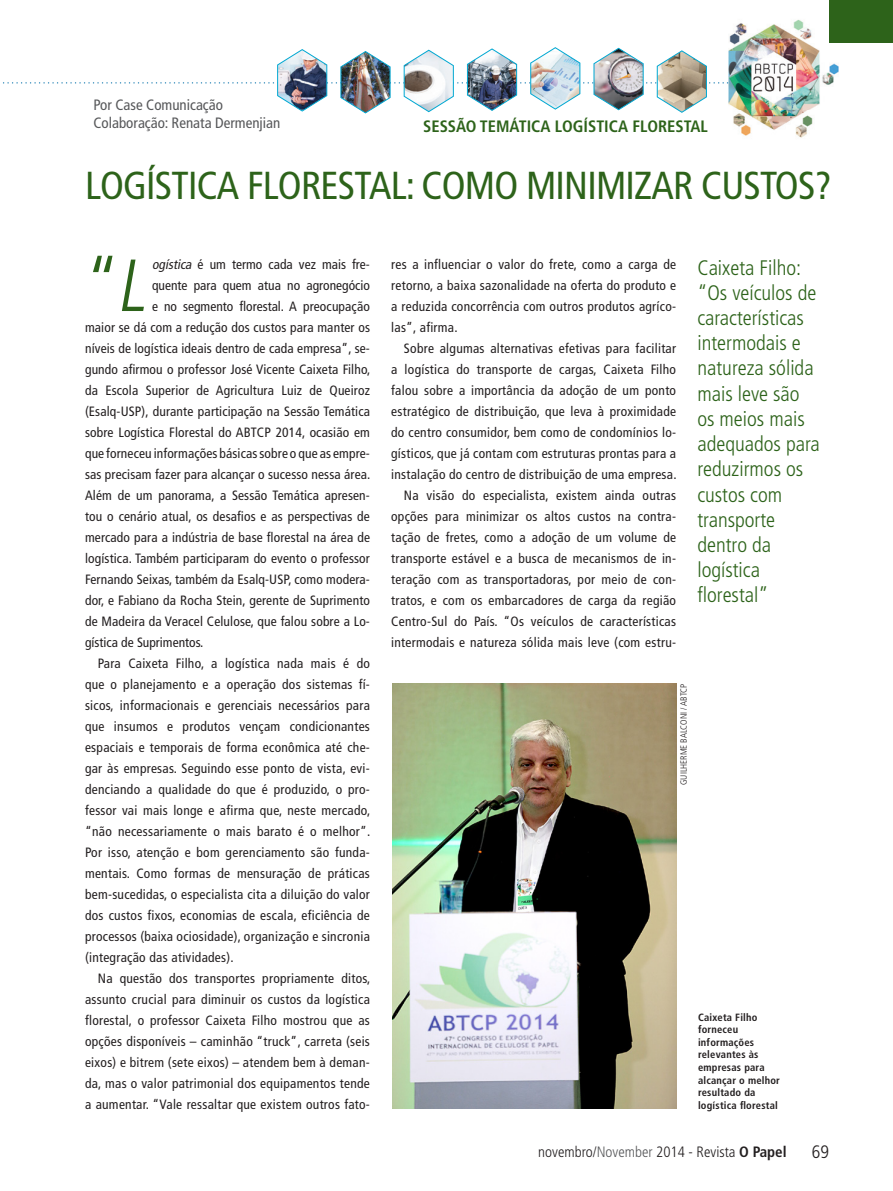
<style>
.page{position:relative;width:893px;height:1191px;background:#fff}
.page>*{position:absolute;margin:0;border:0;box-sizing:border-box;transform-origin:0 0}
.TEXTO{font:300 condensed 73.65px "Frutiger LT Std";color:#2d631a}
.TITULO_COLUNA{font:condensed 39px "Frutiger LT Std";letter-spacing:-.02em;color:#2d631a}
.LINHA_FINA{font:300 condensed 21px/25.2px "Frutiger LT Std";color:#2d631a}
.t1{font:300 condensed 18px "Frutiger LT Std";color:#231f20}
.t2{font:700 condensed 16.5px "Frutiger LT Std";color:#2d631a}
.LINHA_FINA-2{font:condensed 15px/18px "Frutiger LT Std";color:#57585a}
.t3{font:300 condensed 15px "Frutiger LT Std";color:#231f20}
.TEXTO-2{font:condensed 13.5px/21px "Frutiger LT Std";letter-spacing:.01em;color:#231f20;text-align:justify}
.Legenda{font:700 condensed 10.5px/12.6px "Frutiger LT Std";letter-spacing:.02em;color:#231f20}
.CREDITO{font:300 condensed 9px "Frutiger LT Std";color:#231f20}
.s1{font-style:italic}
.s2{color:#57585a}
.s3{font-weight:700}
</style>
<div class="page">
<div style="left:829px;top:0;width:64px;height:43px;background:#2d631a"></div>
<img style="left:3px;top:47px;width:725px;height:67px">
<img style="left:728px;top:19px;width:111px;height:119px">
<img style="left:393px;top:683px;width:283px;height:425px">
<p class="LINHA_FINA-2" style="left:94px;top:96px;width:188px">Por Case Comunicação<br>Colaboração: Renata Dermenjian</p>
<p class="t2" style="left:423px;top:117px;width:286px">SESSÃO TEMÁTICA LOGÍSTICA FLORESTAL</p>
<p class="TITULO_COLUNA" style="left:85px;top:163px;width:748px">LOGÍSTICA FLORESTAL: COMO MINIMIZAR CUSTOS?</p>
<p class="TEXTO" style="left:85px;top:244px;width:76px">“<span class="s1">L</span></p>
<p class="TEXTO-2" style="left:152px;top:254px;width:219px"><span class="s1">ogística</span> é um termo cada vez mais fre-</p>
<p class="TEXTO-2" style="left:152px;top:275px;width:219px">quente para quem atua no agronegócio</p>
<p class="TEXTO-2" style="left:152px;top:296px;width:219px">e no segmento florestal. A preocupação</p>
<p class="TEXTO-2" style="left:85px;top:317px;width:286px">maior se dá com a redução dos custos para manter os</p>
<p class="TEXTO-2" style="left:85px;top:338px;width:286px">níveis de logística ideais dentro de cada empresa”, se-</p>
<p class="TEXTO-2" style="left:85px;top:359px;width:287px">gundo afirmou o professor José Vicente Caixeta Filho,</p>
<p class="TEXTO-2" style="left:85px;top:380px;width:286px">da Escola Superior de Agricultura Luiz de Queiroz</p>
<p class="TEXTO-2" style="left:85px;top:401px;width:286px">(Esalq-USP), durante participação na Sessão Temática</p>
<p class="TEXTO-2" style="left:85px;top:422px;width:286px">sobre Logística Florestal do ABTCP 2014, ocasião em</p>
<p class="TEXTO-2" style="left:85px;top:443px;width:286px">que forneceu informações básicas sobre o que as empre-</p>
<p class="TEXTO-2" style="left:85px;top:464px;width:287px">sas precisam fazer para alcançar o sucesso nessa área.</p>
<p class="TEXTO-2" style="left:85px;top:485px;width:286px">Além de um panorama, a Sessão Temática apresen-</p>
<p class="TEXTO-2" style="left:85px;top:506px;width:286px">tou o cenário atual, os desafios e as perspectivas de</p>
<p class="TEXTO-2" style="left:85px;top:527px;width:286px">mercado para a indústria de base florestal na área de</p>
<p class="TEXTO-2" style="left:85px;top:548px;width:286px">logística. Também participaram do evento o professor</p>
<p class="TEXTO-2" style="left:85px;top:569px;width:286px">Fernando Seixas, também da Esalq-USP, como modera-</p>
<p class="TEXTO-2" style="left:85px;top:590px;width:286px">dor, e Fabiano da Rocha Stein, gerente de Suprimento</p>
<p class="TEXTO-2" style="left:85px;top:611px;width:286px">de Madeira da Veracel Celulose, que falou sobre a Lo-</p>
<p class="TEXTO-2" style="left:85px;top:632px;width:120px">gística de Suprimentos.</p>
<p class="TEXTO-2" style="left:85px;top:653px;width:287px;text-indent:13px">Para Caixeta Filho, a logística nada mais é do que o planejamento e a operação dos sistemas fí&shy;sicos, informacionais e gerenciais necessários para que insumos e produtos vençam condicionantes espaciais e temporais de forma econômica até che&shy;gar às empresas. Seguindo esse ponto de vista, evi&shy;denciando a qualidade do que é produzido, o pro&shy;fessor vai mais longe e afirma que, neste mercado, “não necessariamente o mais barato é o melhor”.<br>Por isso, atenção e bom gerenciamento são funda&shy;mentais. Como formas de mensuração de práticas bem-sucedidas, o especialista cita a diluição do valor dos custos fixos, economias de escala, eficiência de processos (baixa ociosidade), organização e sincronia (integração das atividades).</p>
<p class="TEXTO-2" style="left:85px;top:968px;width:287px;text-indent:13px">Na questão dos transportes propriamente ditos, assunto crucial para diminuir os custos da logística florestal, o professor Caixeta Filho mostrou que as opções disponíveis – caminhão “truck”, carreta (seis eixos) e bitrem (sete eixos) – atendem bem à deman&shy;da, mas o valor patrimonial dos equipamentos tende a aumentar. “Vale ressaltar que existem outros fato-</p>
<p class="TEXTO-2" style="left:391px;top:254px;width:286px">res a influenciar o valor do frete, como a carga de retorno, a baixa sazonalidade na oferta do produto e a reduzida concorrência com outros produtos agríco&shy;las”, afirma.</p>
<p class="TEXTO-2" style="left:391px;top:338px;width:287px;text-indent:13px">Sobre algumas alternativas efetivas para facilitar a logística do transporte de cargas, Caixeta Filho falou sobre a importância da adoção de um ponto estratégico de distribuição, que leva à proximidade do centro consumidor, bem como de condomínios lo&shy;gísticos, que já contam com estruturas prontas para a instalação do centro de distribuição de uma empresa.</p>
<p class="TEXTO-2" style="left:391px;top:485px;width:286px;text-indent:13px">Na visão do especialista, existem ainda outras opções para minimizar os altos custos na contra&shy;tação de fretes, como a adoção de um volume de transporte estável e a busca de mecanismos de in&shy;teração com as transportadoras, por meio de con&shy;tratos, e com os embarcadores de carga da região Centro-Sul do País. “Os veículos de características intermodais e natureza sólida mais leve (com estru-</p>
<p class="LINHA_FINA" style="left:697px;top:255px;width:124px">Caixeta Filho: “Os veículos de características intermodais e natureza sólida mais leve são os meios mais adequados para reduzirmos os custos com transporte</p>
<p class="LINHA_FINA" style="left:697px;top:532px;width:75px">dentro da logística florestal”</p>
<p class="CREDITO" style="left:678px;top:785px;width:103px;rotate:-90deg">GUILHERME BALCONI / ABTCP</p>
<p class="Legenda" style="left:698px;top:1010px;width:83px">Caixeta Filho forneceu informações relevantes às empresas para alcançar o melhor resultado da logística florestal</p>
<p class="t3" style="left:538px;top:1142px;width:250px">novembro/<span class="s2">November</span> 2014 - Revista <span class="s3">O Papel</span></p>
<p class="t1" style="left:812px;top:1141px;width:19px">69</p>
</div>
